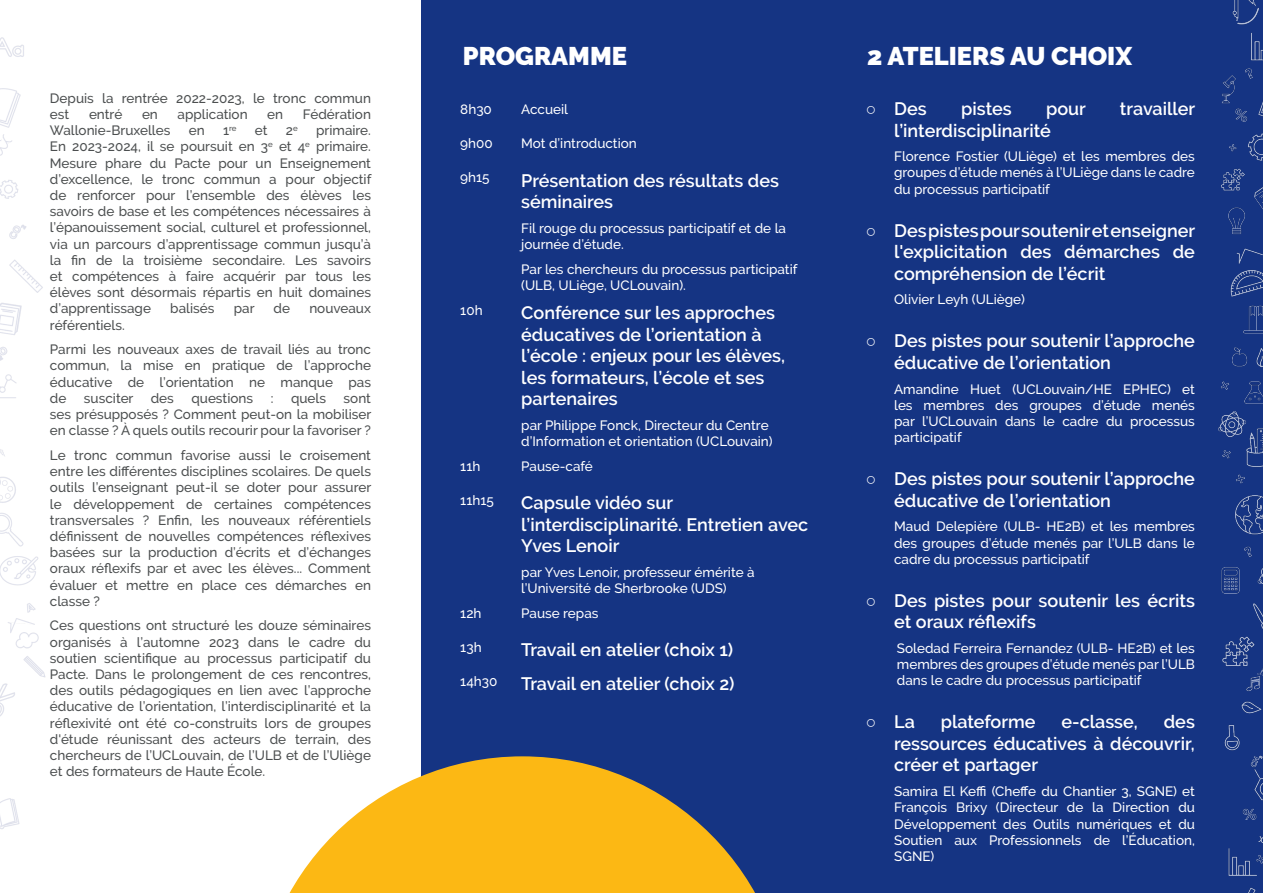
<style>
.page{position:relative;width:1263px;height:893px;background:#fff}
.page>*{position:absolute;margin:0;border:0;box-sizing:border-box;transform-origin:0 0}
.t1{font:900 25.5px "Raleway";color:#fff}
.t2{font:600 18px/21.6px "Raleway";color:#fff}
.t3{font:500 13.5px/16.2px "Raleway";color:#4c4f50;text-align:justify}
.t4{font:500 13.5px/16.2px "Raleway";color:#fff;text-align:justify}
.t5{font:500 7.8px "Raleway";color:#4c4f50}
.s1{font-size:13.5px}
.s2{font-family:"Arial Narrow";font-weight:400}
</style>
<div class="page">
<div style="left:421px;top:0;width:842px;height:893px;background:#153483"></div>
<img style="left:1218px;top:0;width:45px;height:893px">
<img style="left:0;top:37px;width:46px;height:792px">
<svg style="left:289px;top:756px;width:466px;height:137px;fill:#fcb814"></svg>
<p class="t3" style="left:50px;top:90px;width:323px">Depuis la rentrée 2022-2023, le tronc commun est</p>
<p class="t3" style="left:89px;top:106px;width:35px">entré</p>
<p class="t3" style="left:142px;top:106px;width:17px">en</p>
<p class="t3" style="left:178px;top:106px;width:72px">application</p>
<p class="t3" style="left:267px;top:106px;width:17px">en</p>
<p class="t3" style="left:303px;top:106px;width:70px">Fédération</p>
<p class="t3" style="left:50px;top:122px;width:122px">Wallonie-Bruxelles</p>
<p class="t3" style="left:189px;top:122px;width:17px">en</p>
<p class="t5" style="left:223px;top:123px;width:15px"><span class="s1">1</span>re</p>
<p class="t3" style="left:255px;top:122px;width:14px">et</p>
<p class="t3" style="left:286px;top:122px;width:13px">2<sup>e</sup></p>
<p class="t3" style="left:50px;top:122px;width:323px;text-indent:266px">primaire.<br>En 2023-2024, il se poursuit en 3<sup>e</sup> et 4<sup>e</sup> primaire.<br>Mesure phare du Pacte pour un Enseignement d’excellence, le tronc commun a pour objectif de renforcer pour l’ensemble des élèves les savoirs de base et les compétences nécessaires à l’épanouissement social, culturel et professionnel, via un parcours d’apprentissage commun jusqu’à la fin de la troisième secondaire. Les savoirs et compétences à faire acquérir par tous les élèves sont désormais répartis en huit domaines d’apprentissage</p>
<p class="t3" style="left:170px;top:300px;width:46px">balisés</p>
<p class="t3" style="left:234px;top:300px;width:22px">par</p>
<p class="t3" style="left:274px;top:300px;width:18px">de</p>
<p class="t3" style="left:309px;top:300px;width:63px">nouveaux</p>
<p class="t3" style="left:50px;top:317px;width:76px">référentiels.</p>
<p class="t3" style="left:50px;top:341px;width:323px">Parmi les nouveaux axes de travail liés au tronc commun, la mise en pratique de l’approche éducative de l’orientation ne manque pas de</p>
<p class="t3" style="left:84px;top:390px;width:51px">susciter</p>
<p class="t3" style="left:151px;top:390px;width:25px">des</p>
<p class="t3" style="left:191px;top:390px;width:63px">questions</p>
<p class="t3" style="left:271px;top:390px;width:4px">:</p>
<p class="t3" style="left:291px;top:390px;width:37px">quels</p>
<p class="t3" style="left:50px;top:390px;width:323px;text-indent:294px">sont ses présupposés ? Comment peut-on la mobiliser en classe ? À quels outils recourir pour la favoriser ?</p>
<p class="t3" style="left:50px;top:447px;width:323px">Le tronc commun favorise aussi le croisement entre les différentes disciplines scolaires. De quels outils l’enseignant peut-il se doter pour assurer le développement de certaines compétences transversales ? Enfin, les nouveaux référentiels définissent de nouvelles compétences réflexives basées sur la production d’écrits et d’échanges oraux réflexifs par et avec les élèves... Comment évaluer et mettre en place ces démarches en classe ?</p>
<p class="t3" style="left:50px;top:618px;width:323px">Ces questions ont structuré les douze séminaires organisés à l’automne 2023 dans le cadre du soutien scientifique au processus participatif du Pacte. Dans le prolongement de ces rencontres, des outils pédagogiques en lien avec l’approche éducative de l’orientation, l’interdisciplinarité et la réflexivité ont été co-construits lors de groupes d'étude réunissant des acteurs de terrain, des chercheurs de l’UCLouvain, de l’ULB et de l’Uliège et des formateurs de Haute École.</p>
<p class="t1" style="left:463px;top:41px;width:166px">PROGRAMME</p>
<p class="t4" style="left:460px;top:102px;width:33px">8h30</p>
<p class="t4" style="left:521px;top:102px;width:48px">Accueil</p>
<p class="t4" style="left:460px;top:136px;width:34px">9h00</p>
<p class="t4" style="left:521px;top:136px;width:117px">Mot d’introduction</p>
<p class="t4" style="left:460px;top:170px;width:31px">9h15</p>
<p class="t2" style="left:521px;top:170px;width:259px">Présentation des résultats des séminaires</p>
<p class="t4" style="left:521px;top:220px;width:266px">Fil rouge du processus participatif et de la journée d’étude.</p>
<p class="t4" style="left:521px;top:261px;width:278px">Par les chercheurs du processus participatif (ULB, ULiège, UCLouvain).</p>
<p class="t4" style="left:460px;top:302px;width:24px">10h</p>
<p class="t2" style="left:521px;top:302px;width:265px">Conférence sur les approches éducatives de l’orientation à l’école : enjeux pour les élèves, les formateurs, l’école et ses partenaires</p>
<p class="t4" style="left:521px;top:417px;width:253px">par Philippe Fonck, Directeur du Centre d’Information et orientation (UCLouvain)</p>
<p class="t4" style="left:460px;top:458px;width:22px">11h</p>
<p class="t4" style="left:521px;top:458px;width:73px">Pause-café</p>
<p class="t4" style="left:460px;top:492px;width:35px">11h15</p>
<p class="t2" style="left:521px;top:492px;width:288px">Capsule vidéo sur l’interdisciplinarité. Entretien avec<br>Yves Lenoir</p>
<p class="t4" style="left:521px;top:564px;width:235px">par Yves Lenoir, professeur émérite à l’Université de Sherbrooke (UDS)</p>
<p class="t4" style="left:460px;top:605px;width:23px">12h</p>
<p class="t4" style="left:521px;top:605px;width:79px">Pause repas</p>
<p class="t4" style="left:460px;top:639px;width:23px">13h</p>
<p class="t2" style="left:521px;top:639px;width:213px">Travail en atelier (choix 1)</p>
<p class="t4" style="left:460px;top:673px;width:39px">14h30</p>
<p class="t2" style="left:521px;top:673px;width:215px">Travail en atelier (choix 2)</p>
<p class="t1" style="left:867px;top:41px;width:266px">2 ATELIERS AU CHOIX</p>
<p class="t2" style="left:867px;top:98px;width:61px"><span class="s2">○</span> Des</p>
<p class="t2" style="left:961px;top:98px;width:52px">pistes</p>
<p class="t2" style="left:1046px;top:98px;width:41px">pour</p>
<p class="t2" style="left:1120px;top:98px;width:77px">travailler</p>
<p class="t2" style="left:894px;top:119px;width:158px">l’interdisciplinarité</p>
<p class="t4" style="left:894px;top:148px;width:302px">Florence Fostier (ULiège) et les membres des groupes d’étude menés à l’ULiège dans le cadre du processus participatif</p>
<p class="t2" style="left:894px;top:219px;width:303px;text-align:justify;text-indent:-27px"><span class="s2">○</span> Des pistes pour soutenir et enseigner l'explicitation des démarches de compréhension de l’écrit</p>
<p class="t4" style="left:894px;top:292px;width:132px">Olivier Leyh (ULiège)</p>
<p class="t2" style="left:894px;top:330px;width:302px;text-indent:-27px"><span class="s2">○</span> Des pistes pour soutenir l’approche éducative de l’orientation</p>
<p class="t4" style="left:894px;top:381px;width:302px">Amandine Huet (UCLouvain/HE EPHEC) et les membres des groupes d’étude menés par l’UCLouvain dans le cadre du processus participatif</p>
<p class="t2" style="left:894px;top:468px;width:302px;text-indent:-27px"><span class="s2">○</span> Des pistes pour soutenir l’approche éducative de l’orientation</p>
<p class="t4" style="left:894px;top:518px;width:302px">Maud Delepière (ULB- HE2B) et les membres des groupes d’étude menés par l’ULB dans le cadre du processus participatif</p>
<p class="t2" style="left:894px;top:590px;width:302px;text-indent:-27px"><span class="s2">○</span> Des pistes pour soutenir les écrits et oraux réflexifs</p>
<p class="t4" style="left:897px;top:640px;width:300px">Soledad Ferreira Fernandez (ULB- HE2B) et les membres des groupes d’étude menés par l’ULB dans le cadre du processus participatif</p>
<p class="t2" style="left:867px;top:711px;width:49px"><span class="s2">○</span> La</p>
<p class="t2" style="left:941px;top:711px;width:96px">plateforme</p>
<p class="t2" style="left:1061px;top:711px;width:78px">e-classe,</p>
<p class="t2" style="left:894px;top:711px;width:302px;text-align:justify;text-indent:270px">des ressources éducatives à découvrir, créer et partager</p>
<p class="t4" style="left:894px;top:783px;width:302px">Samira El Keffi (Cheffe du Chantier 3, SGNE) et François Brixy (Directeur de la Direction du Développement des Outils numériques et du Soutien aux Professionnels de l’Éducation, SGNE)</p>
</div>
